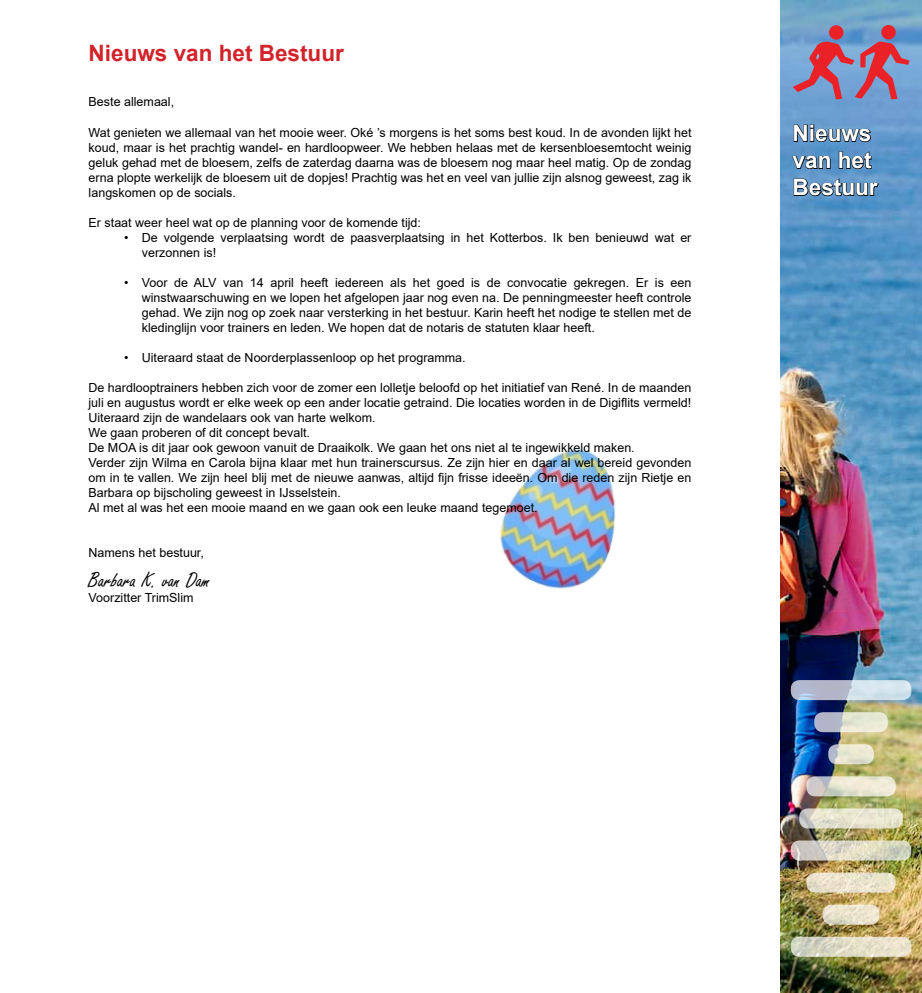
<style>
.page{position:relative;width:922px;height:993px;background:#fff}
.page>*{position:absolute;margin:0;border:0;box-sizing:border-box;transform-origin:0 0}
.t1{font:700 22.5px "Arial";color:#d2232a}
.t2{font:700 22.5px/27px "Arial";color:#fff}
.t3{font:22.5px "Freestyle Script";color:#000}
.t4{font:12.5px/15px "Arial";color:#000;text-align:justify}
</style>
<div class="page">
<img style="left:500px;top:449px;width:116px;height:140px">
<img style="left:780px;top:0;width:141px;height:992px">
<svg style="left:792px;top:124px;width:79px;height:19px;background:#436586"></svg>
<svg style="left:790px;top:155px;width:41px;height:15px"></svg>
<svg style="left:837px;top:150px;width:35px;height:20px"></svg>
<svg style="left:792px;top:177px;width:87px;height:20px;background:#44688a"></svg>
<svg style="left:792px;top:25px;width:117px;height:74px;background:#977b9d"></svg>
<svg style="left:790px;top:679px;width:121px;height:21px;background:#bac7d7"></svg>
<svg style="left:814px;top:712px;width:73px;height:20px"></svg>
<svg style="left:828px;top:744px;width:45px;height:20px"></svg>
<svg style="left:806px;top:776px;width:89px;height:20px;background:#dedccd"></svg>
<svg style="left:799px;top:808px;width:103px;height:20px;background:#e0decb"></svg>
<svg style="left:790px;top:840px;width:121px;height:20px;background:#d5d0bf"></svg>
<svg style="left:806px;top:872px;width:89px;height:20px;background:#e7dfc7"></svg>
<svg style="left:822px;top:904px;width:57px;height:20px"></svg>
<svg style="left:790px;top:936px;width:121px;height:20px;background:#dcd8c2"></svg>
<h1 class="t1" style="left:89px;top:38px;width:257px">Nieuws van het Bestuur</h1>
<p class="t4" style="left:89px;top:94px;width:87px">Beste allemaal,</p>
<p class="t4" style="left:89px;top:124px;width:604px">Wat genieten we allemaal van het mooie weer. Oké ’s morgens is het soms best koud. In de avonden lijkt het koud, maar is het prachtig wandel- en hardloopweer. We hebben helaas met de kersenbloesemtocht weinig geluk gehad met de bloesem, zelfs de zaterdag daarna was de bloesem nog maar heel matig. Op de zondag erna plopte werkelijk de bloesem uit de dopjes! Prachtig was het en veel van jullie zijn alsnog geweest, zag ik langskomen op de socials.</p>
<p class="t4" style="left:89px;top:214px;width:334px">Er staat weer heel wat op de planning voor de komende tijd:</p>
<p class="t4" style="left:142px;top:229px;width:551px;text-indent:-18px">• De volgende verplaatsing wordt de paasverplaatsing in het Kotterbos. Ik ben benieuwd wat er verzonnen is!</p>
<p class="t4" style="left:142px;top:274px;width:551px;text-indent:-18px">• Voor de ALV van 14 april heeft iedereen als het goed is de convocatie gekregen. Er is een winstwaarschuwing en we lopen het afgelopen jaar nog even na. De penningmeester heeft controle gehad. We zijn nog op zoek naar versterking in het bestuur. Karin heeft het nodige te stellen met de kledinglijn voor trainers en leden. We hopen dat de notaris de statuten klaar heeft.</p>
<p class="t4" style="left:124px;top:349px;width:343px">• Uiteraard staat de Noorderplassenloop op het programma.</p>
<p class="t4" style="left:88px;top:379px;width:604px;text-align:left">De hardlooptrainers hebben zich voor de zomer een lolletje beloofd op het initiatief van René. In de maanden juli en augustus wordt er elke week op een ander locatie getraind. Die locaties worden in de Digiflits vermeld!<br>Uiteraard zijn de wandelaars ook van harte welkom.<br>We gaan proberen of dit concept bevalt.<br>De MOA is dit jaar ook gewoon vanuit de Draaikolk. We gaan het ons niet al te ingewikkeld maken.<br>Verder zijn Wilma en Carola bijna klaar met hun trainerscursus. Ze zijn hier en daar al wel bereid gevonden om in te vallen. We zijn heel blij met de nieuwe aanwas, altijd fijn frisse ideeën. Om die reden zijn Rietje en Barbara op bijscholing geweest in IJsselstein.<br>Al met al was het een mooie maand en we gaan ook een leuke maand tegemoet.</p>
<p class="t4" style="left:88px;top:544px;width:117px">Namens het bestuur,</p>
<h1 class="t3" style="left:89px;top:567px;width:123px">Barbara K. van Dam</h1>
<p class="t4" style="left:89px;top:589px;width:106px">Voorzitter TrimSlim</p>
<h1 class="t2" style="left:792px;top:120px;width:87px">Nieuws van het<br>Bestuur</h1>
</div>
